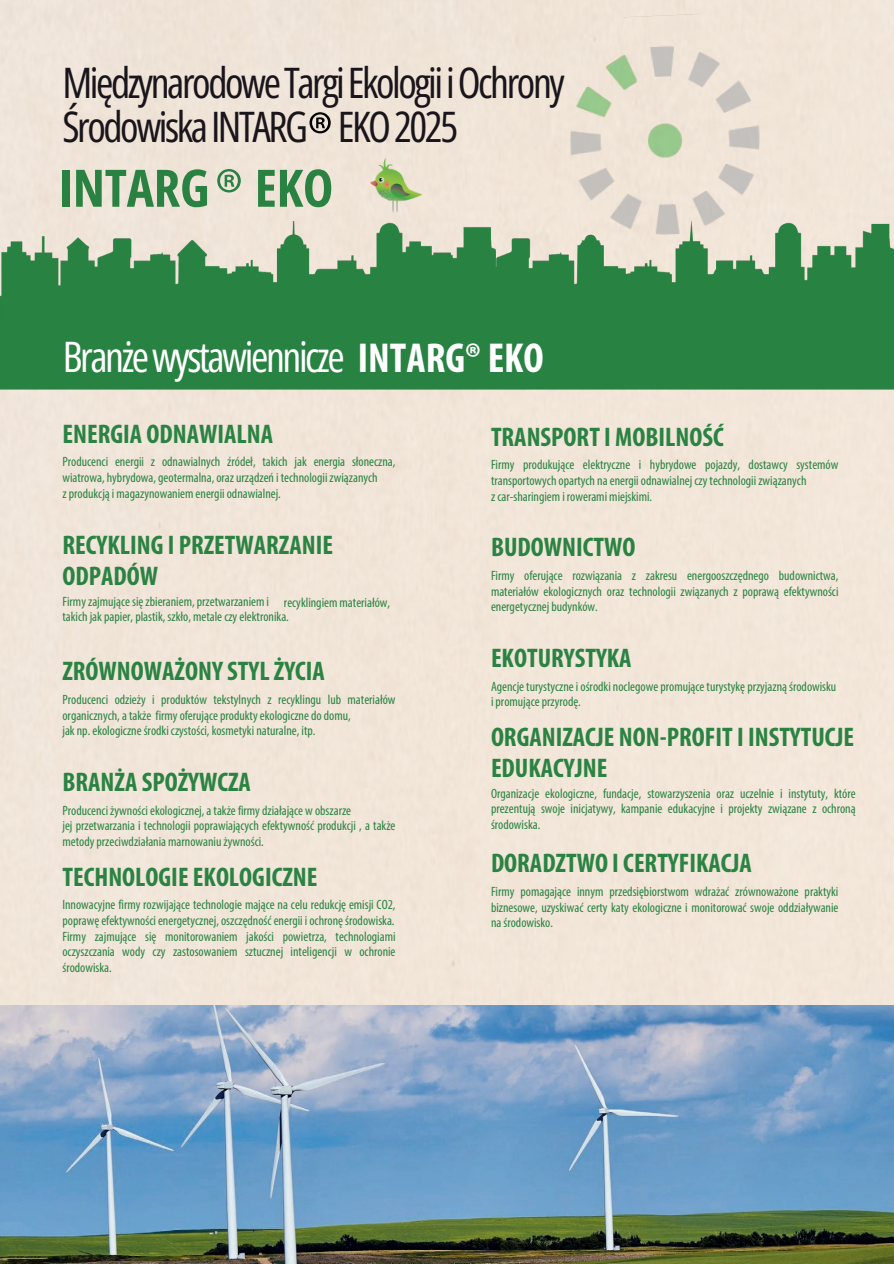
<style>
.page{position:relative;width:894px;height:1264px;background:#fff}
.page>*{position:absolute;margin:0;border:0;box-sizing:border-box;transform-origin:0 0}
.t1{font:condensed 75px "Myriad Pro";color:#2a8242}
.t2{font:condensed 67.5px "Myriad Pro";color:#000}
.t3{font:700 51.6px "Open Sans Condensed";letter-spacing:-.005em;color:#2a8242}
.t4{font:42px/43.8px "Open Sans Condensed";letter-spacing:-.06em;color:#19151b}
.t5{font:42px "Open Sans Condensed";letter-spacing:-.06em;color:#fff}
.t6{font:700 condensed 27px/31.5px "Myriad Pro";color:#2a8342}
.t7{font:condensed 13.5px/15.8px "Myriad Pro";color:#2a8342}
.s1{font-family:"Myriad Pro";font-weight:700;font-stretch:condensed}
</style>
<div class="page">
<div style="left:0;top:0;width:893px;height:1263px;background:#f1e6d9"></div>
<img style="left:362px;top:150px;width:67px;height:71px">
<img style="left:0;top:318px;width:893px;height:78px">
<img style="left:0;top:1005px;width:892px;height:258px">
<img style="left:0;top:221px;width:893px;height:97px">
<img style="left:563px;top:11px;width:203px;height:228px">
<h3 class="t4" style="left:62px;top:60px;width:503px">Międzynarodowe Targi Ekologii i Ochrony<br>Środowiska INTARG EKO 2025</h3>
<h2 class="t2" style="left:307px;top:95px;width:27px">®</h2>
<h1 class="t1" style="left:215px;top:150px;width:29px">®</h1>
<h3 class="t3" style="left:59px;top:150px;width:275px">INTARG EKO</h3>
<h3 class="t5" style="left:63px;top:328px;width:482px">Branże wystawiennicze <span class="s1">INTARG® EKO</span></h3>
<h3 class="t6" style="left:62px;top:417px;width:212px">ENERGIA ODNAWIALNA</h3>
<p class="t7" style="left:62px;top:453px;width:334px">Producenci energii z odnawialnych źródeł, takich jak energia słoneczna, wiatrowa, hybrydowa, geotermalna, oraz urządzeń i technologii związanych<br>z produkcją i magazynowaniem energii odnawialnej.</p>
<h3 class="t6" style="left:62px;top:528px;width:272px">RECYKLING I PRZETWARZANIE<br>ODPADÓW</h3>
<p class="t7" style="left:62px;top:593px;width:228px">Firmy zajmujące się zbieraniem, przetwarzaniem i takich jak papier, plastik, szkło, metale czy elektronika.</p>
<p class="t7" style="left:284px;top:594px;width:108px">recyklingiem materiałów,</p>
<h3 class="t6" style="left:62px;top:655px;width:264px">ZRÓWNOWAŻONY STYL ŻYCIA</h3>
<p class="t7" style="left:62px;top:691px;width:334px">Producenci odzieży i produktów tekstylnych z recyklingu lub materiałów organicznych, a także firmy oferujące produkty ekologiczne do domu,<br>jak np. ekologiczne środki czystości, kosmetyki naturalne, itp.</p>
<h3 class="t6" style="left:62px;top:765px;width:190px">BRANŻA SPOŻYWCZA</h3>
<p class="t7" style="left:62px;top:802px;width:334px">Producenci żywności ekologicznej, a także firmy działające w obszarze<br>jej przetwarzania i technologii poprawiających efektywność produkcji , a także metody przeciwdziałania marnowaniu żywności.</p>
<h3 class="t6" style="left:62px;top:860px;width:256px">TECHNOLOGIE EKOLOGICZNE</h3>
<p class="t7" style="left:62px;top:896px;width:334px;text-align:justify">Innowacyjne firmy rozwijające technologie mające na celu redukcję emisji CO2, poprawę efektywności energetycznej, oszczędność energii i ochronę środowiska.<br>Firmy zajmujące się monitorowaniem jakości powietrza, technologiami oczyszczania wody czy zastosowaniem sztucznej inteligencji w ochronie środowiska.</p>
<h3 class="t6" style="left:491px;top:420px;width:234px">TRANSPORT I MOBILNOŚĆ</h3>
<p class="t7" style="left:491px;top:456px;width:349px">Firmy produkujące elektryczne i hybrydowe pojazdy, dostawcy systemów transportowych opartych na energii odnawialnej czy technologii związanych<br>z car-sharingiem i rowerami miejskimi.</p>
<h3 class="t6" style="left:491px;top:531px;width:146px">BUDOWNICTWO</h3>
<p class="t7" style="left:491px;top:567px;width:349px;text-align:justify">Firmy oferujące rozwiązania z zakresu energooszczędnego budownictwa, materiałów ekologicznych oraz technologii związanych z poprawą efektywności energetycznej budynków.</p>
<h3 class="t6" style="left:491px;top:641px;width:142px">EKOTURYSTYKA</h3>
<p class="t7" style="left:491px;top:678px;width:347px">Agencje turystyczne i ośrodki noclegowe promujące turystykę przyjazną środowisku i promujące przyrodę.</p>
<h3 class="t6" style="left:491px;top:720px;width:364px">ORGANIZACJE NON-PROFIT I INSTYTUCJE<br>EDUKACYJNE</h3>
<p class="t7" style="left:491px;top:785px;width:366px;text-align:justify">Organizacje ekologiczne, fundacje, stowarzyszenia oraz uczelnie i instytuty, które prezentują swoje inicjatywy, kampanie edukacyjne i projekty związane z ochroną środowiska.</p>
<h3 class="t6" style="left:491px;top:847px;width:262px">DORADZTWO I CERTYFIKACJA</h3>
<p class="t7" style="left:491px;top:883px;width:349px;text-align:justify">Firmy pomagające innym przedsiębiorstwom wdrażać zrównoważone praktyki biznesowe, uzyskiwać certy katy ekologiczne i monitorować swoje oddziaływanie na środowisko.</p>
</div>
